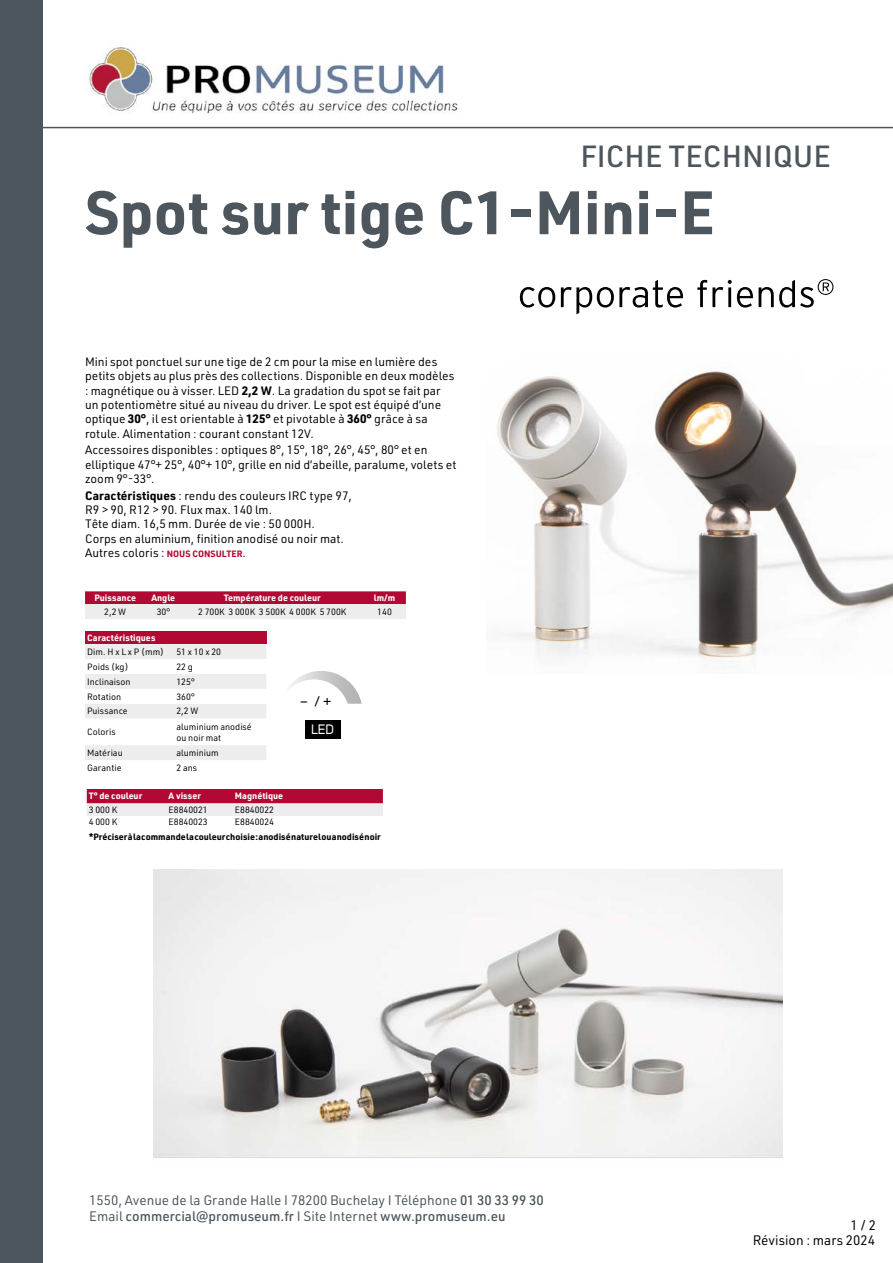
<style>
.page{position:relative;width:893px;height:1263px;background:#fff}
.page>*{position:absolute;margin:0;border:0;box-sizing:border-box;transform-origin:0 0}
.t1{font:700 60px "URWDIN";color:#4c565c}
.t2{font:500 30px "URWDIN";color:#4c565c}
.t3{font:13.5px/16.2px "URWDIN";color:#4c565c}
.t4{font:13.5px/14.9px "URWDIN";color:#000;text-align:right}
.t5{font:13.5px "Uni Sans Regular";color:#000}
.t6{font:13.5px "Uni Sans Regular";color:#fff}
.t7{font:12px/14.4px "URWDIN";color:#000}
.t8{font:10.2px "Uni Sans Regular";color:#000}
.t9{font:9px/10.8px "URWDIN";color:#000}
.t10{font:700 9px "URWDIN";color:#fff}
.t11{font:700 9px "URWDIN";color:#000}
.s1{font-weight:700}
.s2{font-weight:700;font-size:9px;color:#b10933}
.s3{font-weight:500}
</style>
<div class="page">
<div style="left:0;top:0;width:43px;height:1263px;background:#4c565c"></div>
<hr style="left:21px;top:127px;width:872px;height:1px;background:#4c565c">
<img style="left:85px;top:43px;width:373px;height:71px">
<svg style="left:520px;top:287px;width:35px;height:21px"></svg>
<svg style="left:561px;top:280px;width:122px;height:34px"></svg>
<svg style="left:697px;top:280px;width:56px;height:28px"></svg>
<svg style="left:759px;top:279px;width:74px;height:29px"></svg>
<img style="left:497px;top:371px;width:396px;height:296px">
<svg style="left:290px;top:671px;width:72px;height:33px"></svg>
<div style="left:305px;top:720px;width:35px;height:19px;background:#000"></div>
<div style="left:85px;top:631px;width:181px;height:13px;background:#b10933"></div>
<svg style="left:85px;top:644px;width:181px;height:116px"></svg>
<svg style="left:85px;top:591px;width:321px;height:28px;background:#d28699"></svg>
<img style="left:153px;top:869px;width:629px;height:289px">
<svg style="left:88px;top:790px;width:293px;height:26px;background:#ce798e"></svg>
<div style="left:85px;top:787px;width:299px;height:70px;border:2px solid #fff"></div>
<h2 class="t2" style="left:580px;top:136px;width:252px">FICHE TECHNIQUE</h2>
<h1 class="t1" style="left:85px;top:171px;width:631px">Spot sur tige C1-Mini-E</h1>
<p class="t7" style="left:85px;top:354px;width:371px">Mini spot ponctuel sur une tige de 2 cm pour la mise en lumière des petits objets au plus près des collections. Disponible en deux modèles : magnétique ou à visser. LED <span class="s1">2,2 W</span>. La gradation du spot se fait par un potentiomètre situé au niveau du driver. Le spot est équipé d’une optique <span class="s1">30°</span>, il est orientable à <span class="s1">125°</span> et pivotable à <span class="s1">360°</span> grâce à sa rotule. Alimentation : courant constant 12V.</p>
<p class="t7" style="left:85px;top:442px;width:373px">Accessoires disponibles : optiques 8°, 15°, 18°, 26°, 45°, 80° et en elliptique 47°+ 25°, 40°+ 10°, grille en nid d’abeille, paralume, volets et zoom 9°-33°.</p>
<p class="t7" style="left:85px;top:488px;width:268px"><span class="s1">Caractéristiques</span> : rendu des couleurs IRC type 97, R9 &gt; 90, R12 &gt; 90. Flux max. 140 lm.<br>Tête diam. 16,5 mm. Durée de vie : 50 000H.<br>Corps en aluminium, finition anodisé ou noir mat.<br>Autres coloris : <span class="s2">NOUS CONSULTER</span>.</p>
<p class="t10" style="left:94px;top:591px;width:43px">Puissance</p>
<p class="t10" style="left:152px;top:591px;width:25px">Angle</p>
<p class="t10" style="left:224px;top:591px;width:99px">Température de couleur</p>
<p class="t10" style="left:374px;top:591px;width:23px">lm/m</p>
<p class="t9" style="left:104px;top:606px;width:23px">2,2 W</p>
<p class="t9" style="left:157px;top:606px;width:15px">30°</p>
<p class="t9" style="left:198px;top:606px;width:150px">2 700K 3 000K 3 500K 4 000K 5 700K</p>
<p class="t9" style="left:377px;top:606px;width:16px">140</p>
<p class="t10" style="left:87px;top:632px;width:70px">Caractéristiques</p>
<p class="t9" style="left:87px;top:646px;width:78px">Dim. H x L x P (mm)</p>
<p class="t9" style="left:176px;top:646px;width:46px">51 x 10 x 20</p>
<p class="t9" style="left:87px;top:661px;width:43px">Poids (kg)</p>
<p class="t9" style="left:176px;top:661px;width:18px">22 g</p>
<p class="t9" style="left:87px;top:676px;width:45px">Inclinaison</p>
<p class="t9" style="left:176px;top:676px;width:20px">125°</p>
<p class="t9" style="left:87px;top:691px;width:36px">Rotation</p>
<p class="t9" style="left:176px;top:691px;width:20px">360°</p>
<p class="t9" style="left:87px;top:705px;width:42px">Puissance</p>
<p class="t9" style="left:176px;top:705px;width:23px">2,2 W</p>
<p class="t9" style="left:87px;top:726px;width:30px">Coloris</p>
<p class="t9" style="left:176px;top:721px;width:77px">aluminium anodisé ou noir mat</p>
<p class="t9" style="left:87px;top:747px;width:37px">Matériau</p>
<p class="t9" style="left:176px;top:747px;width:44px">aluminium</p>
<p class="t9" style="left:87px;top:762px;width:36px">Garantie</p>
<p class="t9" style="left:176px;top:762px;width:22px">2 ans</p>
<p class="t5" style="left:108px;top:689px;width:20px">24°</p>
<p class="t8" style="left:75px;top:760px;width:39px">1 MÈTRE</p>
<p class="t5" style="left:301px;top:693px;width:33px">– / +</p>
<p class="t6" style="left:311px;top:722px;width:25px">LED</p>
<p class="t10" style="left:89px;top:790px;width:55px">T° de couleur</p>
<p class="t10" style="left:169px;top:790px;width:34px">A visser</p>
<p class="t10" style="left:235px;top:790px;width:50px">Magnétique</p>
<p class="t9" style="left:89px;top:804px;width:30px">3 000 K</p>
<p class="t9" style="left:169px;top:804px;width:41px">E8840021</p>
<p class="t9" style="left:235px;top:804px;width:41px">E8840022</p>
<p class="t9" style="left:89px;top:816px;width:30px">4 000 K</p>
<p class="t9" style="left:169px;top:816px;width:41px">E8840023</p>
<p class="t9" style="left:235px;top:816px;width:41px">E8840024</p>
<p class="t11" style="left:89px;top:830px;width:294px">*Préciser à la commande la couleur choisie : anodisé naturel ou anodisé noir</p>
<p class="t3" style="left:89px;top:1192px;width:456px">1550, Avenue de la Grande Halle I 78200 Buchelay I Téléphone <span class="s3">01 30 33 99 30<br></span>Email <span class="s3">commercial@promuseum.fr</span> I Site Internet <span class="s3">www.promuseum.eu</span></p>
<p class="t4" style="left:753px;top:1217px;width:125px">1 / 2<br>Révision : mars 2024</p>
</div>
